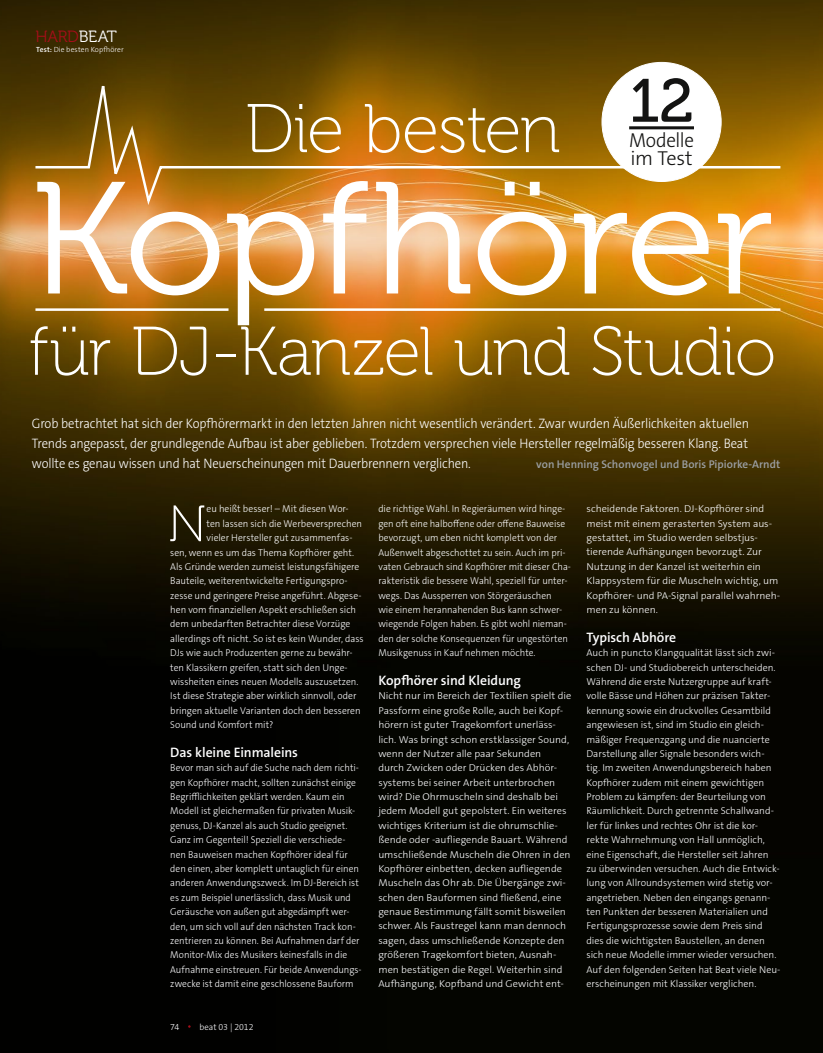
<style>
.page{position:relative;width:823px;height:1053px;background:#fff}
.page>*{position:absolute;margin:0;border:0;box-sizing:border-box;transform-origin:0 0}
.t1{font:158.75px "Museo 300";letter-spacing:-.015em;color:#fff;scale:1.05 1}
.t2{font:68.75px "Museo 100";letter-spacing:-.02em;color:#fff}
.t3{font:60.75px "Museo 500";color:#131312}
.t4{font:51.12px "Museo 100";color:#fff}
.t5{font:300 20.25px/18.1px "The Sans Os F";letter-spacing:-.015em;color:#131312;scale:.94 1}
.t6{font:16.25px "Museo 300";letter-spacing:-.015em;color:#a50e19}
.t7{font:300 13.75px/20px "The Sans Os F";letter-spacing:-.015em;color:#fff;text-align:justify;scale:.92 1}
.t8{font:600 13.75px "The Sans Os F";letter-spacing:-.005em;color:#fff}
.t9{font:600 11.25px "The Sans Os F";color:#9b9fa3}
.t10{font:300 10px/14.4px "The Sans Os F";color:#fff;scale:.95 1}
.t11{font:300 10px/14.4px "The Sans Os F";color:#fff;scale:1.04 1}
.t12{font:300 10px/14.4px "The Sans Os F";color:#fff}
.t13{font:300 10px "The Sans Os F";color:#fff;scale:.96 1}
.t14{font:300 8.75px "The Sans Os F";letter-spacing:-.005em;color:#fff}
.t15{font:300 7.5px "The Sans Os F";letter-spacing:.01em;color:#fff}
.s1{color:#fff}
.s2{font-weight:600}
</style>
<div class="page">
<img style="left:0;top:0;width:822px;height:1052px">
<svg style="left:33px;top:70px;width:749px;height:139px;background:#a87928"></svg>
<hr style="left:35px;top:308px;width:193px;height:3px;background:#fff">
<hr style="left:264px;top:308px;width:516px;height:3px;background:#fff">
<h3 class="t6" style="left:35px;top:28px;width:83px">Hard<span class="s1">beat</span></h3>
<p class="t15" style="left:36px;top:45px;width:89px"><span class="s2">Test:</span> Die besten Kopfhörer</p>
<h3 class="t3" style="left:628px;top:67px;width:66px">12</h3>
<h3 class="t5" style="left:628px;top:131px;width:71px">Modelle im Test</h3>
<h2 class="t2" style="left:244px;top:92px;width:317px">Die besten</h2>
<h1 class="t1" style="left:30px;top:153px;width:710px">Kopfhörer</h1>
<h2 class="t2" style="left:29px;top:314px;width:748px">für DJ-Kanzel und Studio</h2>
<p class="t7" style="left:32px;top:413px;width:780px">Grob betrachtet hat sich der Kopfhörermarkt in den letzten Jahren nicht wesentlich verändert. Zwar wurden Äußerlichkeiten aktuellen Trends angepasst, der grundlegende Aufbau ist aber geblieben. Trotzdem versprechen viele Hersteller regelmäßig besseren Klang. Beat wollte es genau wissen und hat Neuerscheinungen mit Dauerbrennern verglichen.</p>
<p class="t9" style="left:536px;top:456px;width:245px">von Henning Schonvogel und Boris Pipiorke-Arndt</p>
<h3 class="t4" style="left:168px;top:496px;width:40px">N</h3>
<p class="t13" style="left:206px;top:502px;width:149px">eu heißt besser! – Mit diesen Wor-</p>
<p class="t13" style="left:206px;top:517px;width:163px">ten lassen sich die Werbeversprechen</p>
<p class="t13" style="left:206px;top:531px;width:153px">vieler Hersteller gut zusammenfas-</p>
<p class="t13" style="left:170px;top:545px;width:193px">sen, wenn es um das Thema Kopfhörer geht.</p>
<p class="t13" style="left:170px;top:560px;width:198px">Als Gründe werden zumeist leistungsfähigere</p>
<p class="t13" style="left:170px;top:574px;width:186px">Bauteile, weiterentwickelte Fertigungspro-</p>
<p class="t13" style="left:170px;top:589px;width:201px">zesse und geringere Preise angeführt. Abgese-</p>
<p class="t13" style="left:170px;top:603px;width:195px">hen vom finanziellen Aspekt erschließen sich</p>
<p class="t13" style="left:170px;top:617px;width:189px">dem unbedarften Betrachter diese Vorzüge</p>
<p class="t13" style="left:170px;top:632px;width:203px">allerdings oft nicht. So ist es kein Wunder, dass</p>
<p class="t13" style="left:170px;top:646px;width:191px">DJs wie auch Produzenten gerne zu bewähr-</p>
<p class="t13" style="left:170px;top:660px;width:186px">ten Klassikern greifen, statt sich den Unge-</p>
<p class="t13" style="left:170px;top:675px;width:197px">wissheiten eines neuen Modells auszusetzen.</p>
<p class="t13" style="left:170px;top:689px;width:195px">Ist diese Strategie aber wirklich sinnvoll, oder</p>
<p class="t13" style="left:170px;top:704px;width:200px">bringen aktuelle Varianten doch den besseren</p>
<p class="t13" style="left:170px;top:718px;width:109px">Sound und Komfort mit?</p>
<h3 class="t8" style="left:170px;top:743px;width:129px">Das kleine Einmaleins</h3>
<p class="t10" style="left:170px;top:760px;width:203px">Bevor man sich auf die Suche nach dem richti&shy;gen Kopfhörer macht, sollten zunächst einige Begrifflichkeiten geklärt werden. Kaum ein Modell ist gleichermaßen für privaten Musik&shy;genuss, DJ-Kanzel als auch Studio geeignet.<br>Ganz im Gegenteil! Speziell die verschiede&shy;nen Bauweisen machen Kopfhörer ideal für den einen, aber komplett untauglich für einen anderen Anwendungszweck. Im DJ-Bereich ist es zum Beispiel unerlässlich, dass Musik und Geräusche von außen gut abgedämpft wer&shy;den, um sich voll auf den nächsten Track kon&shy;zentrieren zu können. Bei Aufnahmen darf der Monitor-Mix des Musikers keinesfalls in die Aufnahme einstreuen. Für beide Anwendungs&shy;zwecke ist damit eine geschlossene Bauform</p>
<p class="t14" style="left:170px;top:1021px;width:11px">74</p>
<p class="t14" style="left:199px;top:1021px;width:56px">beat 03 | 2012</p>
<p class="t10" style="left:378px;top:502px;width:204px">die richtige Wahl. In Regieräumen wird hinge&shy;gen oft eine halboffene oder offene Bauweise bevorzugt, um eben nicht komplett von der Außenwelt abgeschottet zu sein. Auch im pri&shy;vaten Gebrauch sind Kopfhörer mit dieser Cha&shy;rakteristik die bessere Wahl, speziell für unter&shy;wegs. Das Aussperren von Störgeräuschen<br>wie einem herannahenden Bus kann schwer&shy;wiegende Folgen haben. Es gibt wohl nieman&shy;den der solche Konsequenzen für ungestörten Musikgenuss in Kauf nehmen möchte.</p>
<h3 class="t8" style="left:378px;top:671px;width:144px">Kopfhörer sind Kleidung</h3>
<p class="t11" style="left:378px;top:689px;width:187px">Nicht nur im Bereich der Textilien spielt die Passform eine große Rolle, auch bei Kopf&shy;hörern ist guter Tragekomfort unerläss&shy;lich. Was bringt schon erstklassiger Sound, wenn der Nutzer alle paar Sekunden<br>durch Zwicken oder Drücken des Abhör&shy;systems bei seiner Arbeit unterbrochen wird? Die Ohrmuscheln sind deshalb bei jedem Modell gut gepolstert. Ein weiteres wichtiges Kriterium ist die ohrumschlie&shy;ßende oder -aufliegende Bauart. Während umschließende Muscheln die Ohren in den Kopfhörer einbetten, decken aufliegende Muscheln das Ohr ab. Die Übergänge zwi&shy;schen den Bauformen sind fließend, eine genaue Bestimmung fällt somit bisweilen schwer. Als Faustregel kann man dennoch sagen, dass umschließende Konzepte den größeren Tragekomfort bieten, Ausnah&shy;men bestätigen die Regel. Weiterhin sind Aufhängung, Kopfband und Gewicht ent-</p>
<p class="t11" style="left:586px;top:502px;width:188px">scheidende Faktoren. DJ-Kopfhörer sind meist mit einem gerasterten System aus&shy;gestattet, im Studio werden selbstjus&shy;tierende Aufhängungen bevorzugt. Zur Nutzung in der Kanzel ist weiterhin ein Klappsystem für die Muscheln wichtig, um Kopfhörer- und PA-Signal parallel wahrneh&shy;men zu können.</p>
<h3 class="t8" style="left:586px;top:628px;width:91px">Typisch Abhöre</h3>
<p class="t12" style="left:586px;top:645px;width:195px">Auch in puncto Klangqualität lässt sich zwi&shy;schen DJ- und Studiobereich unterscheiden.<br>Während die erste Nutzergruppe auf kraft&shy;volle Bässe und Höhen zur präzisen Takter&shy;kennung sowie ein druckvolles Gesamtbild angewiesen ist, sind im Studio ein gleich&shy;mäßiger Frequenzgang und die nuancierte Darstellung aller Signale besonders wich&shy;tig. Im zweiten Anwendungsbereich haben Kopfhörer zudem mit einem gewichtigen Problem zu kämpfen: der Beurteilung von Räumlichkeit. Durch getrennte Schallwand&shy;ler für linkes und rechtes Ohr ist die kor&shy;rekte Wahrnehmung von Hall unmöglich, eine Eigenschaft, die Hersteller seit Jahren zu überwinden versuchen. Auch die Entwick&shy;lung von Allroundsystemen wird stetig vor&shy;angetrieben. Neben den eingangs genann&shy;ten Punkten der besseren Materialien und Fertigungsprozesse sowie dem Preis sind dies die wichtigsten Baustellen, an denen sich neue Modelle immer wieder versuchen.<br>Auf den folgenden Seiten hat Beat viele Neu&shy;erscheinungen mit Klassiker verglichen.</p>
</div>
